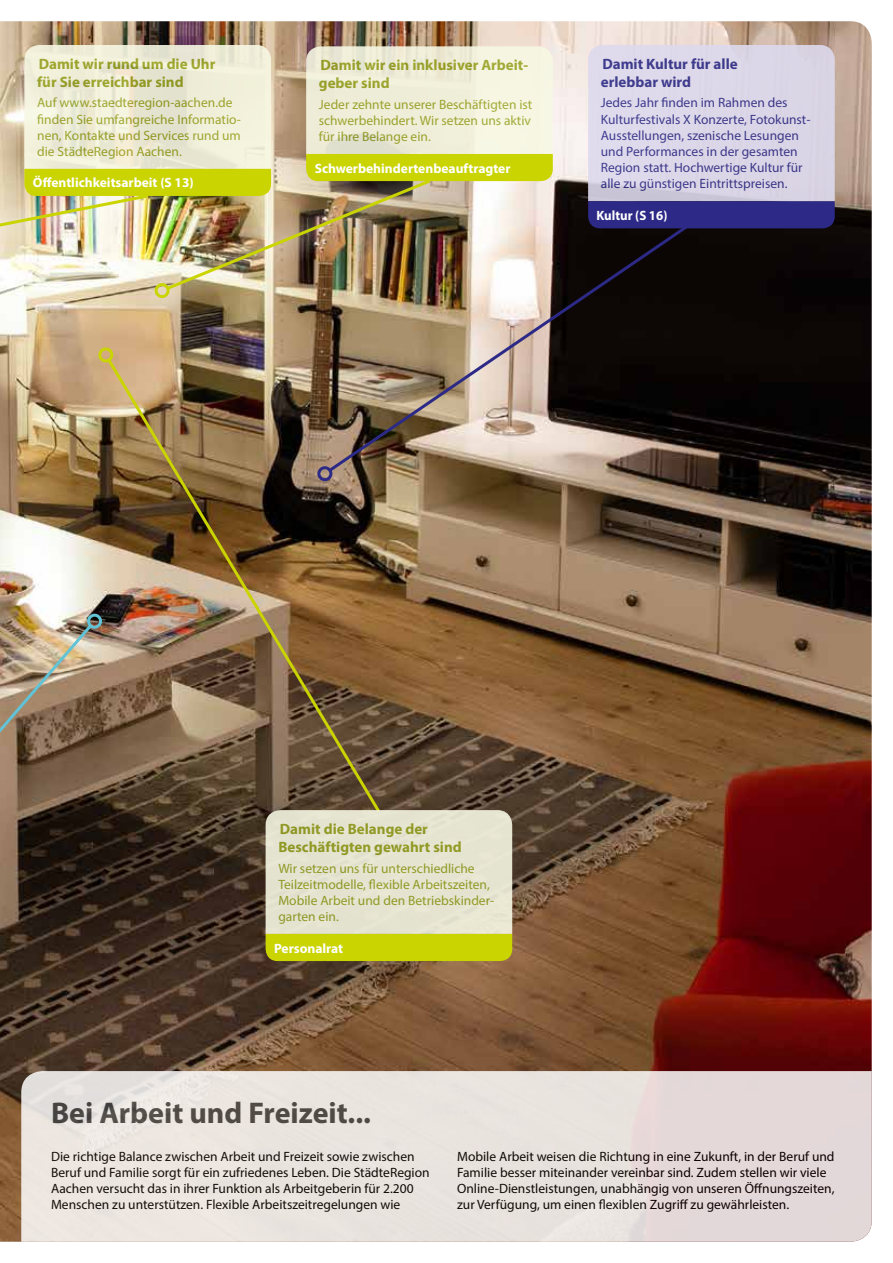
<style>
.page{position:relative;width:893px;height:1263px;background:#fff}
.page>*{position:absolute;margin:0;border:0;box-sizing:border-box;transform-origin:0 0}
.t1{font:700 30px "Myriad Pro";color:#494948}
.t2{font:700 15px/18px "Myriad Pro";color:#99a525}
.t3{font:700 15px/18px "Myriad Pro";color:#2c2a86}
.t4{font:13.5px/16.2px "Myriad Pro";color:#000}
.t5{font:13.5px/16.2px "Myriad Pro";color:#99a525}
.t6{font:13.5px/16.2px "Myriad Pro";color:#2c2a86}
.t7{font:700 13.5px "Myriad Pro";color:#fff}
.t8{font:700 13.5px "Myriad Pro";color:#fff;scale:.96 1}
</style>
<div class="page">
<img style="left:0;top:21px;width:872px;height:1221px">
<img style="left:105px;top:356px;width:278px;height:459px">
<svg style="left:99px;top:345px;width:15px;height:18px"></svg>
<svg style="left:266px;top:810px;width:246px;height:151px;background:#dfe0aa"></svg>
<svg style="left:117px;top:299px;width:209px;height:29px;background:#9f8864"></svg>
<svg style="left:326px;top:204px;width:392px;height:270px;background:#65574b"></svg>
<div style="left:317px;top:466px;width:15px;height:15px;border:3px solid #2c2a86;border-radius:50%"></div>
<svg style="left:588px;top:45px;width:247px;height:183px;background:#c1bcd8"></svg>
<svg style="left:0;top:621px;width:95px;height:404px;background:#645240"></svg>
<div style="left:87px;top:614px;width:15px;height:15px;border:3px solid #61c3d5;border-radius:50%"></div>
<svg style="left:21px;top:1071px;width:851px;height:171px;background:#e8e0dc"></svg>
<img style="left:0;top:45px;width:553px;height:254px">
<p class="t2" style="left:37px;top:54px;width:180px">Damit wir rund um die Uhr für Sie erreichbar sind</p>
<p class="t5" style="left:37px;top:95px;width:205px">Auf www.staedteregion-aachen.de finden Sie umfangreiche Informatio&shy;nen, Kontakte und Services rund um die StädteRegion Aachen.</p>
<p class="t7" style="left:33px;top:174px;width:162px">Öffentlichkeitsarbeit (S 13)</p>
<p class="t2" style="left:319px;top:56px;width:211px">Damit wir ein inklusiver Arbeit&shy;geber sind</p>
<p class="t5" style="left:319px;top:96px;width:215px;text-align:justify">Jeder zehnte unserer Beschäftigten ist schwerbehindert. Wir setzen uns aktiv für ihre Belange ein.</p>
<p class="t7" style="left:315px;top:159px;width:197px">Schwerbehindertenbeauftragter</p>
<p class="t3" style="left:601px;top:54px;width:138px">Damit Kultur für alle erlebbar wird</p>
<p class="t6" style="left:601px;top:95px;width:211px">Jedes Jahr finden im Rahmen des Kulturfestivals X Konzerte, Fotokunst-Ausstellungen, szenische Lesungen und Performances in der gesamten Region statt. Hochwertige Kultur für alle zu günstigen Eintrittspreisen.</p>
<p class="t8" style="left:597px;top:206px;width:75px">Kultur (S 16)</p>
<p class="t2" style="left:278px;top:819px;width:185px">Damit die Belange der<br>Beschäftigten gewahrt sind</p>
<p class="t5" style="left:278px;top:860px;width:217px">Wir setzen uns für unterschiedliche Teilzeitmodelle, flexible Arbeitszeiten, Mobile Arbeit und den Betriebskinder&shy;garten ein.</p>
<p class="t7" style="left:274px;top:939px;width:71px">Personalrat</p>
<h1 class="t1" style="left:51px;top:1094px;width:321px">Bei Arbeit und Freizeit...</h1>
<p class="t4" style="left:51px;top:1148px;width:380px">Die richtige Balance zwischen Arbeit und Freizeit sowie zwischen Beruf und Familie sorgt für ein zufriedenes Leben. Die StädteRegion Aachen versucht das in ihrer Funktion als Arbeitgeberin für 2.200<br>Menschen zu unterstützen. Flexible Arbeitszeitregelungen wie</p>
<p class="t4" style="left:457px;top:1148px;width:379px">Mobile Arbeit weisen die Richtung in eine Zukunft, in der Beruf und Familie besser miteinander vereinbar sind. Zudem stellen wir viele Online-Dienstleistungen, unabhängig von unseren Öffnungszeiten, zur Verfügung, um einen flexiblen Zugriff zu gewährleisten.</p>
</div>
